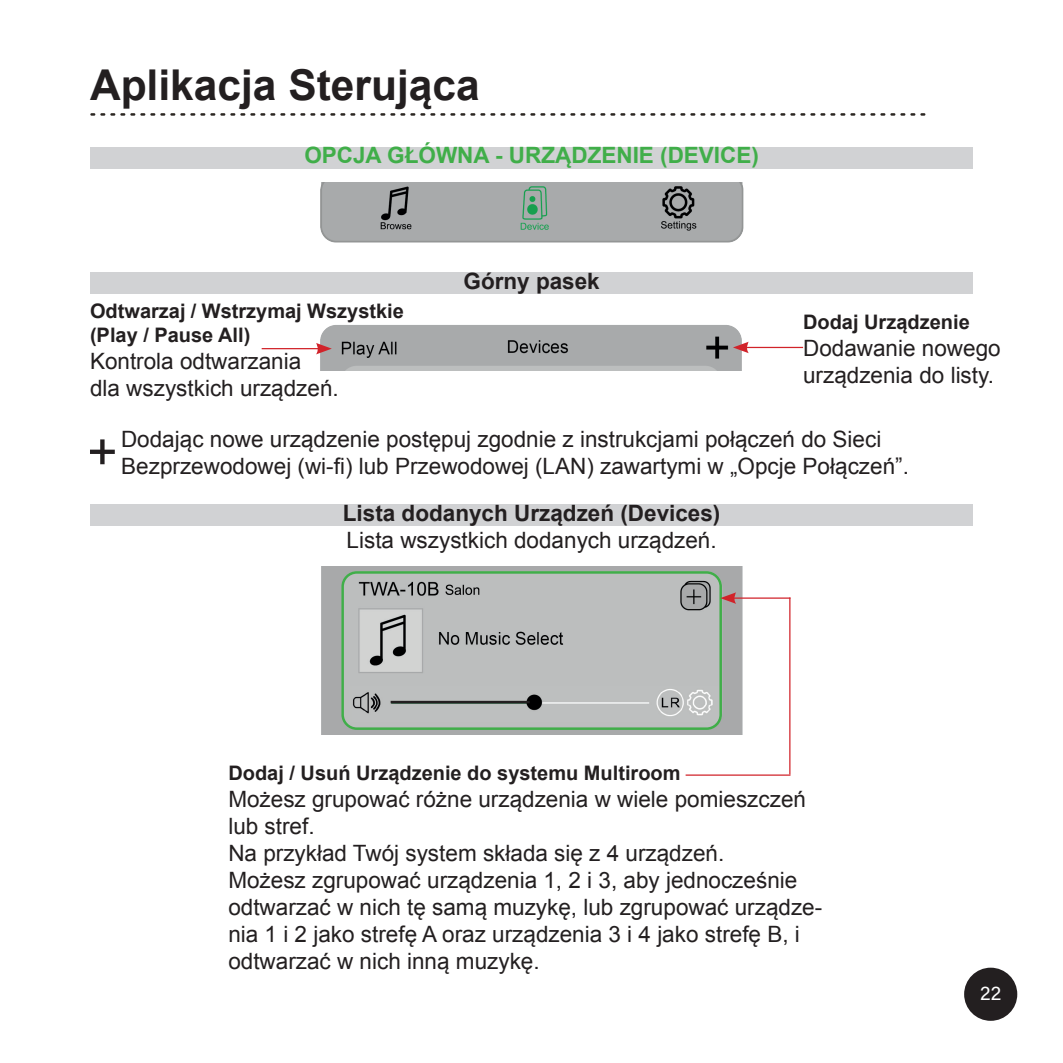
<style>
.page{position:relative;width:1063px;height:1063px;background:#fff}
.page>*{position:absolute;margin:0;border:0;box-sizing:border-box;transform-origin:0 0}
.t1{font:700 42.5px "Arial";color:#231f20}
.t2{font:22.5px/27px "Arial";color:#231f20}
.t3{font:700 22.5px "Arial";color:#231f20}
.t4{font:700 22.5px "Arial";color:#40ae49}
.t5{font:700 20px/24px "Arial";color:#231f20}
.t6{font:20px "Acumin Pro";color:#fff}
</style>
<div class="page">
<div style="left:90px;top:147px;width:883px;height:21px;background:#d1d2d4"></div>
<svg style="left:90px;top:113px;width:835px;height:3px"></svg>
<div style="left:965px;top:969px;width:51px;height:51px;background:#231f20;border-radius:50%"></div>
<div style="left:964px;top:968px;width:53px;height:53px;border:2px solid #231f20;border-radius:50%"></div>
<img style="left:321px;top:182px;width:423px;height:61px">
<div style="left:90px;top:273px;width:883px;height:21px;background:#d1d2d4"></div>
<img style="left:320px;top:325px;width:422px;height:45px">
<hr style="left:262px;top:348px;width:58px;height:1px;background:#d1232a">
<svg style="left:316px;top:343px;width:16px;height:11px"></svg>
<hr style="left:745px;top:347px;width:58px;height:1px;background:#d1232a">
<svg style="left:733px;top:342px;width:16px;height:11px"></svg>
<div style="left:90px;top:505px;width:883px;height:21px;background:#d1d2d4"></div>
<img style="left:321px;top:567px;width:422px;height:167px">
<hr style="left:789px;top:597px;width:1px;height:177px;background:#d1232a">
<hr style="left:686px;top:774px;width:104px;height:2px;background:#d1232a">
<hr style="left:391px;top:701px;width:139px;height:2px;background:#231f20">
<img style="left:442px;top:581px;width:40px;height:18px">
<div style="left:341px;top:571px;width:381px;height:159px;border:2px solid #40ae49;border-radius:14px"></div>
<hr style="left:732px;top:597px;width:58px;height:2px;background:#d1232a">
<svg style="left:720px;top:592px;width:16px;height:12px"></svg>
<svg style="left:90px;top:439px;width:25px;height:25px"></svg>
<h1 class="t1" style="left:90px;top:57px;width:391px">Aplikacja Sterująca</h1>
<p class="t4" style="left:304px;top:141px;width:456px">OPCJA GŁÓWNA - URZĄDZENIE (DEVICE)</p>
<p class="t5" style="left:90px;top:300px;width:315px">Odtwarzaj / Wstrzymaj Wszystkie (Play / Pause All)</p>
<p class="t2" style="left:90px;top:348px;width:250px">Kontrola odtwarzania<br>dla wszystkich urządzeń.</p>
<p class="t3" style="left:464px;top:266px;width:138px">Górny pasek</p>
<p class="t5" style="left:803px;top:310px;width:168px">Dodaj Urządzenie</p>
<p class="t2" style="left:803px;top:334px;width:199px">Dodawanie nowego urządzenia do listy.</p>
<p class="t2" style="left:121px;top:425px;width:789px">Dodając nowe urządzenie postępuj zgodnie z instrukcjami połączeń do Sieci<br>Bezprzewodowej (wi-fi) lub Przewodowej (LAN) zawartymi w „Opcje Połączeń”.</p>
<p class="t3" style="left:343px;top:498px;width:379px">Lista dodanych Urządzeń (Devices)</p>
<p class="t2" style="left:347px;top:527px;width:372px">Lista wszystkich dodanych urządzeń.</p>
<p class="t5" style="left:228px;top:762px;width:454px">Dodaj / Usuń Urządzenie do systemu Multiroom</p>
<p class="t2" style="left:228px;top:786px;width:596px">Możesz grupować różne urządzenia w wiele pomieszczeń lub stref.<br>Na przykład Twój system składa się z 4 urządzeń.<br>Możesz zgrupować urządzenia 1, 2 i 3, aby jednocześnie odtwarzać w nich tę samą muzykę, lub zgrupować urządze&shy;nia 1 i 2 jako strefę A oraz urządzenia 3 i 4 jako strefę B, i odtwarzać w nich inną muzykę.</p>
<p class="t6" style="left:980px;top:980px;width:23px">22</p>
</div>
